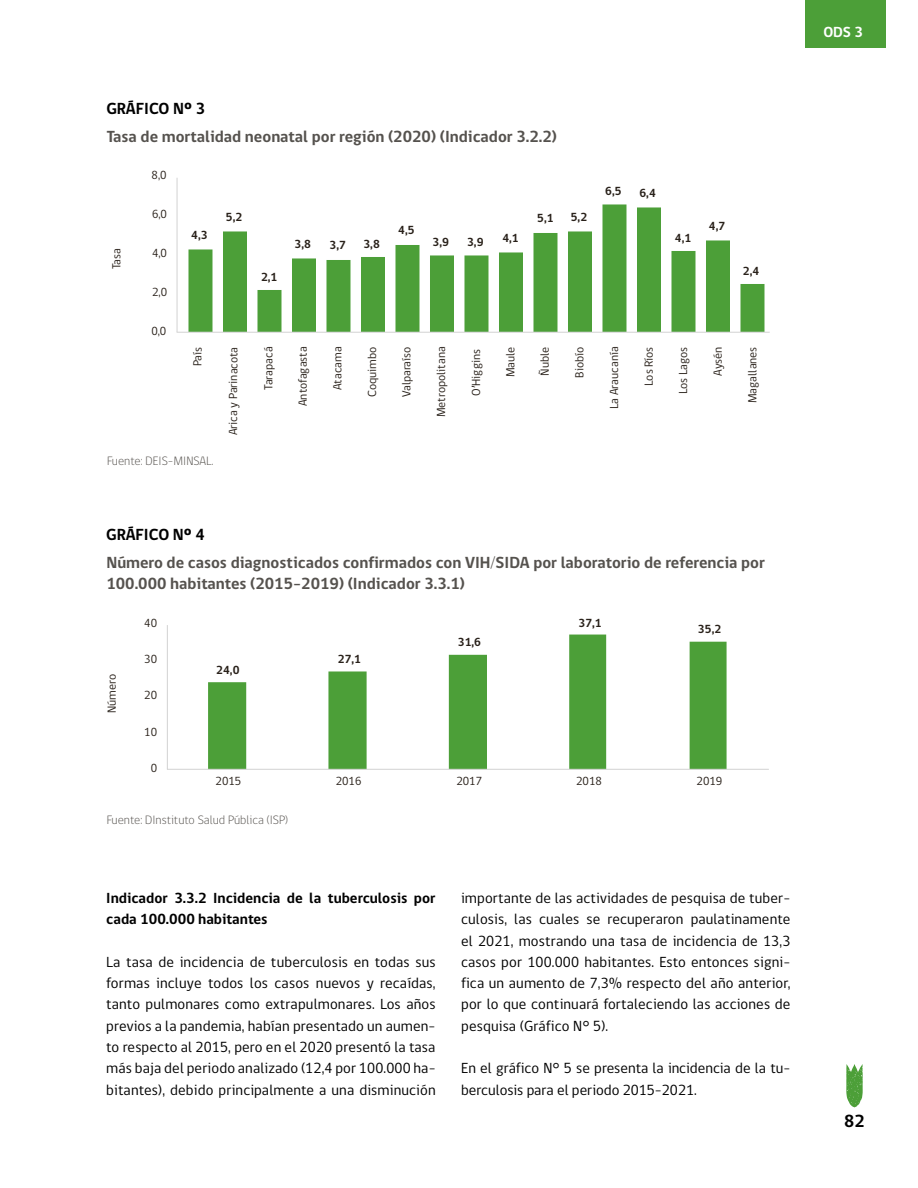
<style>
.page{position:relative;width:918px;height:1188px;background:#fff}
.page>*{position:absolute;margin:0;border:0;box-sizing:border-box;transform-origin:0 0}
.t1{font:700 18px "gob CL";color:#000}
.t2{font:700 16.5px/21px "gob CL";color:#55524e}
.t3{font:700 16.5px "gob CL";color:#000}
.t4{font:15px/21.3px "gob CL";letter-spacing:.01em;color:#000;text-align:justify}
.t5{font:700 15px/21.3px "gob CL";color:#000}
.t6{font:700 15px "gob CL";color:#fff}
.t7{font:300 12.45px "gob CL";color:#55524e}
.t8{font:12px "gob CL";color:#29211a}
.t9{font:700 12px "gob CL";color:#29211a}
</style>
<div class="page">
<div style="left:805px;top:0;width:81px;height:47px;background:#4c9f38"></div>
<svg style="left:188px;top:204px;width:576px;height:128px"></svg>
<hr style="left:177px;top:178px;width:1px;height:154px;background:#d2d2d2">
<hr style="left:177px;top:332px;width:593px;height:1px;background:#d2d2d2">
<svg style="left:208px;top:635px;width:519px;height:134px"></svg>
<hr style="left:167px;top:625px;width:1px;height:144px;background:#d2d2d2">
<hr style="left:167px;top:769px;width:602px;height:1px;background:#d2d2d2">
<svg style="left:846px;top:1064px;width:17px;height:43px"></svg>
<p class="t3" style="left:106px;top:97px;width:100px">GRÁFICO Nº 3</p>
<p class="t2" style="left:107px;top:127px;width:452px">Tasa de mortalidad neonatal por región (2020) (Indicador 3.2.2)</p>
<p class="t8" style="left:152px;top:167px;width:17px">8,0</p>
<p class="t8" style="left:108px;top:269px;width:23px;rotate:-90deg">Tasa</p>
<p class="t8" style="left:152px;top:206px;width:17px">6,0</p>
<p class="t8" style="left:152px;top:245px;width:17px">4,0</p>
<p class="t8" style="left:152px;top:284px;width:17px">2,0</p>
<p class="t8" style="left:151px;top:323px;width:17px">0,0</p>
<p class="t9" style="left:191px;top:227px;width:18px">4,3</p>
<p class="t8" style="left:189px;top:366px;width:21px;rotate:-90deg">País</p>
<p class="t7" style="left:107px;top:452px;width:108px">Fuente: DEIS-MINSAL.</p>
<p class="t9" style="left:226px;top:209px;width:18px">5,2</p>
<p class="t8" style="left:225px;top:435px;width:90px;rotate:-90deg">Arica y Parinacota</p>
<p class="t9" style="left:261px;top:269px;width:18px">2,1</p>
<p class="t9" style="left:294px;top:236px;width:18px">3,8</p>
<p class="t9" style="left:330px;top:237px;width:18px">3,7</p>
<p class="t9" style="left:363px;top:236px;width:18px">3,8</p>
<p class="t9" style="left:398px;top:222px;width:18px">4,5</p>
<p class="t9" style="left:433px;top:234px;width:18px">3,9</p>
<p class="t9" style="left:467px;top:234px;width:18px">3,9</p>
<p class="t9" style="left:502px;top:230px;width:18px">4,1</p>
<p class="t9" style="left:537px;top:210px;width:18px">5,1</p>
<p class="t9" style="left:571px;top:209px;width:18px">5,2</p>
<p class="t9" style="left:605px;top:183px;width:18px">6,5</p>
<p class="t9" style="left:639px;top:185px;width:18px">6,4</p>
<p class="t9" style="left:675px;top:230px;width:18px">4,1</p>
<p class="t9" style="left:709px;top:218px;width:18px">4,7</p>
<p class="t9" style="left:743px;top:263px;width:18px">2,4</p>
<p class="t8" style="left:260px;top:390px;width:45px;rotate:-90deg">Tarapacá</p>
<p class="t8" style="left:295px;top:406px;width:61px;rotate:-90deg">Antofagasta</p>
<p class="t8" style="left:329px;top:390px;width:45px;rotate:-90deg">Atacama</p>
<p class="t8" style="left:364px;top:397px;width:52px;rotate:-90deg">Coquimbo</p>
<p class="t8" style="left:398px;top:397px;width:52px;rotate:-90deg">Valparaíso</p>
<p class="t8" style="left:502px;top:377px;width:32px;rotate:-90deg">Maule</p>
<p class="t8" style="left:571px;top:378px;width:32px;rotate:-90deg">Biobío</p>
<p class="t8" style="left:606px;top:409px;width:64px;rotate:-90deg">La Araucanía</p>
<p class="t8" style="left:675px;top:394px;width:49px;rotate:-90deg">Los Lagos</p>
<p class="t8" style="left:710px;top:376px;width:31px;rotate:-90deg">Aysén</p>
<p class="t8" style="left:744px;top:403px;width:58px;rotate:-90deg">Magallanes</p>
<p class="t8" style="left:433px;top:417px;width:72px;rotate:-90deg">Metropolitana</p>
<p class="t8" style="left:640px;top:386px;width:41px;rotate:-90deg">Los Ríos</p>
<p class="t8" style="left:537px;top:376px;width:31px;rotate:-90deg">Ñuble</p>
<p class="t8" style="left:468px;top:396px;width:48px;rotate:-90deg">O’Higgins</p>
<p class="t3" style="left:106px;top:523px;width:100px">GRÁFICO Nº 4</p>
<p class="t2" style="left:106px;top:552px;width:660px">Número de casos diagnosticados confirmados con VIH/SIDA por laboratorio de referencia por<br>100.000 habitantes (2015-2019) (Indicador 3.3.1)</p>
<p class="t8" style="left:104px;top:713px;width:40px;rotate:-90deg">Número</p>
<p class="t8" style="left:144px;top:615px;width:14px">40</p>
<p class="t8" style="left:144px;top:651px;width:14px">30</p>
<p class="t8" style="left:144px;top:687px;width:14px">20</p>
<p class="t8" style="left:144px;top:724px;width:14px">10</p>
<p class="t8" style="left:151px;top:759px;width:8px">0</p>
<p class="t9" style="left:216px;top:662px;width:25px">24,0</p>
<p class="t9" style="left:338px;top:651px;width:25px">27,1</p>
<p class="t9" style="left:458px;top:634px;width:25px">31,6</p>
<p class="t9" style="left:578px;top:615px;width:25px">37,1</p>
<p class="t9" style="left:698px;top:621px;width:25px">35,2</p>
<p class="t8" style="left:216px;top:773px;width:27px">2015</p>
<p class="t8" style="left:336px;top:773px;width:27px">2016</p>
<p class="t8" style="left:456px;top:773px;width:27px">2017</p>
<p class="t8" style="left:576px;top:773px;width:27px">2018</p>
<p class="t8" style="left:697px;top:773px;width:27px">2019</p>
<p class="t7" style="left:107px;top:811px;width:183px">Fuente: DInstituto Salud Pública (ISP)</p>
<p class="t5" style="left:106px;top:888px;width:331px">Indicador 3.3.2 Incidencia de la tuberculosis por cada 100.000 habitantes</p>
<p class="t4" style="left:106px;top:952px;width:331px">La tasa de incidencia de tuberculosis en todas sus formas incluye todos los casos nuevos y recaídas, tanto pulmonares como extrapulmonares. Los años previos a la pandemia, habían presentado un aumen&shy;to respecto al 2015, pero en el 2020 presentó la tasa más baja del periodo analizado (12,4 por 100.000 ha&shy;bitantes), debido principalmente a una disminución</p>
<p class="t4" style="left:461px;top:888px;width:331px">importante de las actividades de pesquisa de tuber&shy;culosis, las cuales se recuperaron paulatinamente el 2021, mostrando una tasa de incidencia de 13,3 casos por 100.000 habitantes. Esto entonces signi&shy;fica un aumento de 7,3% respecto del año anterior, por lo que continuará fortaleciendo las acciones de pesquisa (Gráfico N° 5).</p>
<p class="t4" style="left:461px;top:1058px;width:331px">En el gráfico N° 5 se presenta la incidencia de la tu&shy;berculosis para el periodo 2015-2021.</p>
<p class="t6" style="left:823px;top:22px;width:41px">ODS 3</p>
<p class="t1" style="left:844px;top:1109px;width:22px">82</p>
</div>
